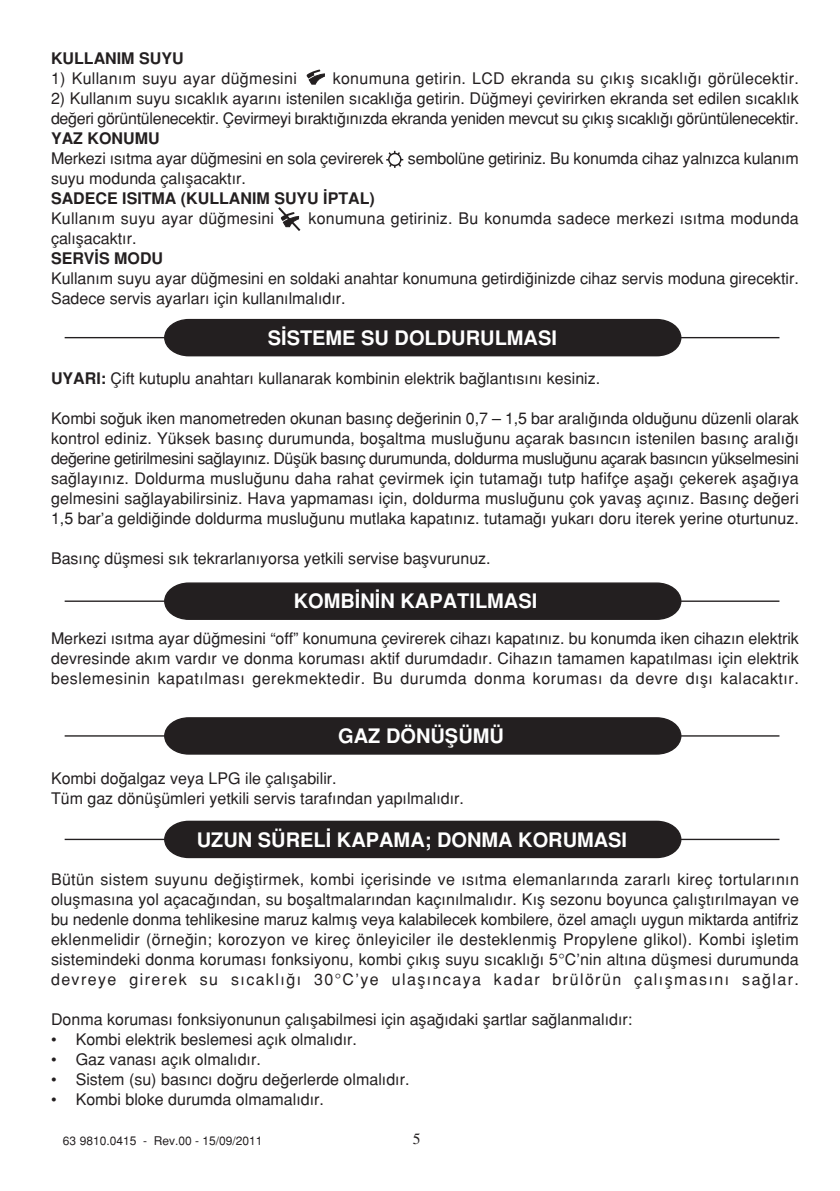
<style>
.page{position:relative;width:840px;height:1191px;background:#fff}
.page>*{position:absolute;margin:0;border:0;box-sizing:border-box;transform-origin:0 0}
.t1{font:700 20px "Helvetica Tr";color:#fff}
.t2{font:500 16px/20px "Helvetica Tr";color:#231f20;text-align:justify}
.t3{font:500 16px/20px "Helvetica Tr";letter-spacing:-.02em;color:#231f20}
.t4{font:500 16px "Helvetica Tr";letter-spacing:.02em;color:#231f20}
.t5{font:700 16px "Helvetica Tr";color:#231f20}
.t6{font:15.6px "Times X Roman";color:#231f20}
.t7{font:500 12px "Helvetica Tr";color:#231f20}
.s1{font-weight:700}
</style>
<div class="page">
<hr style="left:65px;top:337px;width:714px;height:1px;background:#231f20">
<svg style="left:163px;top:318px;width:518px;height:39px;background:#302c2d"></svg>
<hr style="left:65px;top:600px;width:714px;height:2px;background:#231f20">
<svg style="left:163px;top:582px;width:518px;height:38px;background:#2a2627"></svg>
<hr style="left:65px;top:735px;width:714px;height:1px;background:#231f20">
<svg style="left:163px;top:717px;width:518px;height:38px;background:#2a2627"></svg>
<hr style="left:65px;top:838px;width:714px;height:2px;background:#231f20">
<svg style="left:163px;top:820px;width:518px;height:39px;background:#302c2d"></svg>
<svg style="left:306px;top:69px;width:18px;height:15px"></svg>
<svg style="left:278px;top:207px;width:23px;height:24px"></svg>
<svg style="left:386px;top:150px;width:18px;height:18px"></svg>
<svg style="left:388px;top:153px;width:13px;height:13px"></svg>
<p class="t5" style="left:51px;top:53px;width:134px">KULLANIM SUYU</p>
<p class="t4" style="left:51px;top:73px;width:247px">1) Kullan›m suyu ayar dü¤mesini</p>
<p class="t4" style="left:332px;top:73px;width:467px">konumuna getirin. LCD ekranda su ç›k›fl s›cakl›¤› görülecektir.</p>
<p class="t3" style="left:51px;top:90px;width:749px">2) Kullan›m suyu s›cakl›k ayar›n› istenilen s›cakl›¤a getirin. Dü¤meyi çevirirken ekranda set edilen s›cakl›k de¤eri görüntülenecektir. Çevirmeyi b›rakt›¤›n›zda ekranda yeniden mevcut su ç›k›fl s›cakl›¤› görüntülenecektir.</p>
<p class="t5" style="left:51px;top:133px;width:110px">YAZ KONUMU</p>
<p class="t2" style="left:51px;top:150px;width:334px">Merkezi ›s›tma ayar dü¤mesini en sola çevirerek</p>
<p class="t2" style="left:407px;top:150px;width:392px">sembolüne getiriniz. Bu konumda cihaz yaln›zca kulan›m</p>
<p class="t2" style="left:51px;top:170px;width:196px">suyu modunda çal›flacakt›r.</p>
<p class="t5" style="left:51px;top:193px;width:325px">SADECE ISITMA (KULLANIM SUYU ‹PTAL)</p>
<p class="t2" style="left:51px;top:210px;width:224px">Kullan›m suyu ayar dü¤mesini</p>
<p class="t2" style="left:308px;top:210px;width:491px">konumuna getiriniz. Bu konumda sadece merkezi ›s›tma modunda</p>
<p class="t2" style="left:51px;top:230px;width:87px">çal›flacakt›r.</p>
<p class="t5" style="left:51px;top:253px;width:114px">SERV‹S MODU</p>
<p class="t2" style="left:51px;top:270px;width:749px">Kullan›m suyu ayar dü¤mesini en soldaki anahtar konumuna getirdi¤inizde cihaz servis moduna girecektir.<br>Sadece servis ayarlar› için kullan›lmal›d›r.</p>
<p class="t1" style="left:267px;top:330px;width:290px">S‹STEME SU DOLDURULMASI</p>
<p class="t2" style="left:51px;top:370px;width:550px"><span class="s1">UYARI:</span> Çift kutuplu anahtar› kullanarak kombinin elektrik ba¤lant›s›n› kesiniz.</p>
<p class="t2" style="left:51px;top:410px;width:749px">Kombi so¤uk iken manometreden okunan bas›nç de¤erinin 0,7 – 1,5 bar aral›¤›nda oldu¤unu düzenli olarak kontrol ediniz. Yüksek bas›nç durumunda, boflaltma muslu¤unu açarak bas›nc›n istenilen bas›nç aral›¤› de¤erine getirilmesini sa¤lay›n›z. Düflük bas›nç durumunda, doldurma muslu¤unu açarak bas›nc›n yükselmesini sa¤lay›n›z. Doldurma muslu¤unu daha rahat çevirmek için tutama¤› tutp hafifçe afla¤› çekerek afla¤›ya gelmesini sa¤layabilirsiniz. Hava yapmamas› için, doldurma muslu¤unu çok yavafl aç›n›z. Bas›nç de¤eri 1,5 bar’a geldi¤inde doldurma muslu¤unu mutlaka kapat›n›z. tutama¤› yukar› doru iterek yerine oturtunuz.</p>
<p class="t2" style="left:51px;top:550px;width:441px">Bas›nç düflmesi s›k tekrarlan›yorsa yetkili servise baflvurunuz.</p>
<p class="t1" style="left:293px;top:594px;width:245px">KOMB‹N‹N KAPATILMASI</p>
<p class="t2" style="left:51px;top:630px;width:749px">Merkezi ›s›tma ayar dü¤mesini “off” konumuna çevirerek cihaz› kapat›n›z. bu konumda iken cihaz›n elektrik devresinde ak›m vard›r ve donma korumas› aktif durumdad›r. Cihaz›n tamamen kapat›lmas› için elektrik beslemesinin kapat›lmas› gerekmektedir. Bu durumda donma korumas› da devre d›fl› kalacakt›r.</p>
<p class="t1" style="left:338px;top:728px;width:167px">GAZ DÖNÜfiÜMÜ</p>
<p class="t2" style="left:51px;top:770px;width:414px">Kombi do¤algaz veya LPG ile çal›flabilir.<br>Tüm gaz dönüflümleri yetkili servis taraf›ndan yap›lmal›d›r.</p>
<p class="t1" style="left:197px;top:832px;width:431px">UZUN SÜREL‹ KAPAMA; DONMA KORUMASI</p>
<p class="t2" style="left:51px;top:870px;width:749px">Bütün sistem suyunu de¤ifltirmek, kombi içerisinde ve ›s›tma elemanlar›nda zararl› kireç tortular›n›n oluflmas›na yol açaca¤›ndan, su boflaltmalar›ndan kaç›n›lmal›d›r. K›fl sezonu boyunca çal›flt›r›lmayan ve bu nedenle donma tehlikesine maruz kalm›fl veya kalabilecek kombilere, özel amaçl› uygun miktarda antifriz eklenmelidir (örne¤in; korozyon ve kireç önleyiciler ile desteklenmifl Propylene glikol). Kombi iflletim sistemindeki donma korumas› fonksiyonu, kombi ç›k›fl suyu s›cakl›¤› 5°C’nin alt›na düflmesi durumunda devreye girerek su s›cakl›¤› 30°C’ye ulafl›ncaya kadar brülörün çal›flmas›n› sa¤lar.</p>
<p class="t2" style="left:51px;top:1010px;width:582px">Donma korumas› fonksiyonunun çal›flabilmesi için afla¤›daki flartlar sa¤lanmal›d›r:</p>
<p class="t2" style="left:51px;top:1030px;width:307px">• Kombi elektrik beslemesi aç›k olmal›d›r.</p>
<p class="t2" style="left:51px;top:1050px;width:211px">• Gaz vanas› aç›k olmal›d›r.</p>
<p class="t2" style="left:51px;top:1070px;width:360px">• Sistem (su) bas›nc› do¤ru de¤erlerde olmal›d›r.</p>
<p class="t2" style="left:51px;top:1090px;width:274px">• Kombi bloke durumda olmamal›d›r.</p>
<p class="t7" style="left:63px;top:1135px;width:201px">63 9810.0415 - Rev.00 - 15/09/2011</p>
<p class="t6" style="left:412px;top:1133px;width:9px">5</p>
</div>
